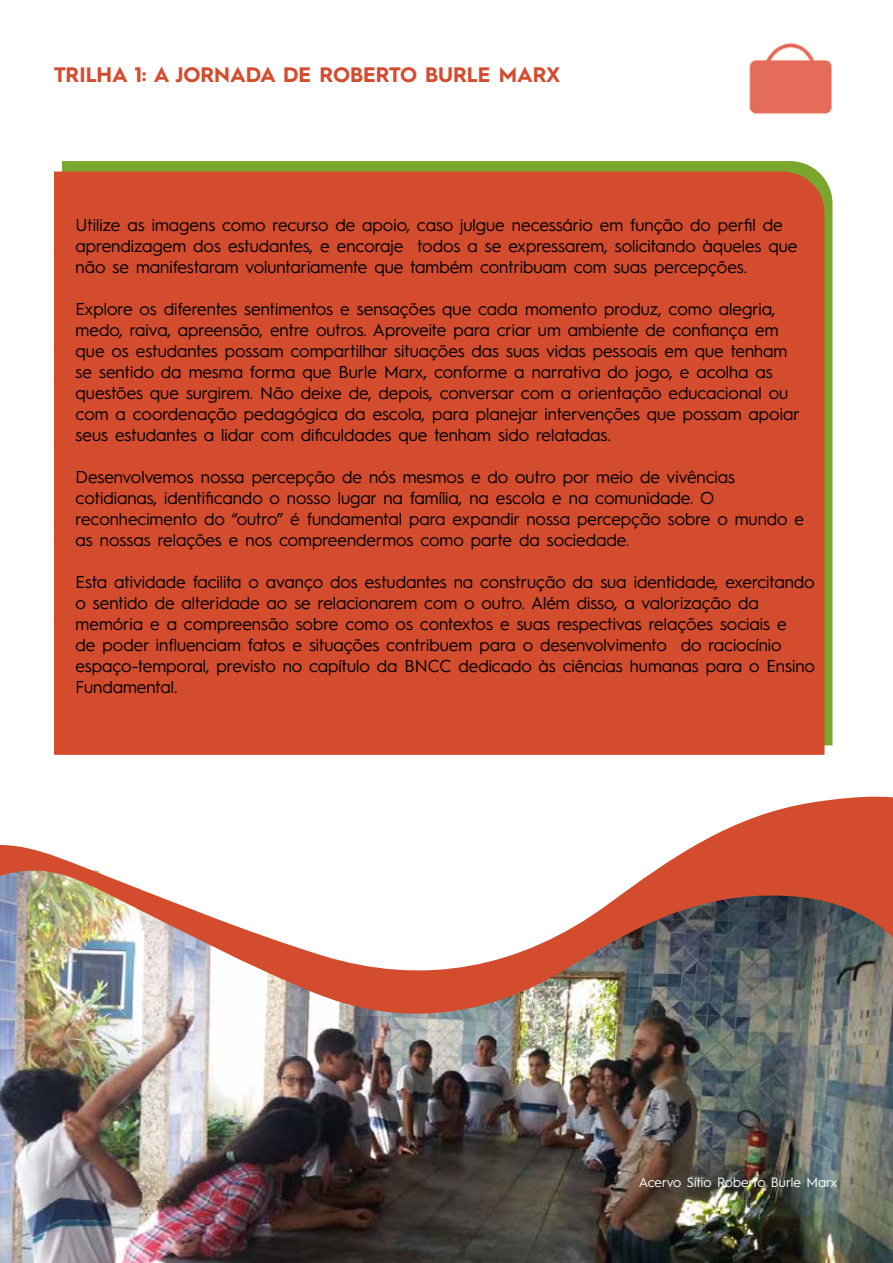
<style>
.page{position:relative;width:893px;height:1263px;background:#fff}
.page>*{position:absolute;margin:0;border:0;box-sizing:border-box;transform-origin:0 0}
.t1{font:700 21px "Hurme Geometric Sans 1";color:#d24c2d}
.t2{font:17.25px/21px "Hurme Geometric Sans 1";color:#000}
.t3{font:13.5px "Hurme Geometric Sans 1";color:#fff}
</style>
<div class="page">
<img style="left:0;top:796px;width:893px;height:467px">
<svg style="left:62px;top:161px;width:770px;height:584px;background:#82a432"></svg>
<div style="left:54px;top:172px;width:770px;height:583px;background:#d24c2d"></div>
<img style="left:749px;top:42px;width:83px;height:73px">
<p class="t1" style="left:54px;top:60px;width:508px">TRILHA 1: A JORNADA DE ROBERTO BURLE MARX</p>
<p class="t2" style="left:76px;top:214px;width:723px">Utilize as imagens como recurso de apoio, caso julgue necessário em função do perfil de aprendizagem dos estudantes, e encoraje todos a se expressarem, solicitando àqueles que não se manifestaram voluntariamente que também contribuam com suas percepções.</p>
<p class="t2" style="left:76px;top:298px;width:725px">Explore os diferentes sentimentos e sensações que cada momento produz, como alegria, medo, raiva, apreensão, entre outros. Aproveite para criar um ambiente de confiança em que os estudantes possam compartilhar situações das suas vidas pessoais em que tenham se sentido da mesma forma que Burle Marx, conforme a narrativa do jogo, e acolha as questões que surgirem. Não deixe de, depois, conversar com a orientação educacional ou com a coordenação pedagógica da escola, para planejar intervenções que possam apoiar seus estudantes a lidar com dificuldades que tenham sido relatadas.</p>
<p class="t2" style="left:76px;top:465px;width:730px">Desenvolvemos nossa percepção de nós mesmos e do outro por meio de vivências cotidianas, identificando o nosso lugar na família, na escola e na comunidade. O reconhecimento do “outro” é fundamental para expandir nossa percepção sobre o mundo e as nossas relações e nos compreendermos como parte da sociedade.</p>
<p class="t2" style="left:76px;top:570px;width:741px">Esta atividade facilita o avanço dos estudantes na construção da sua identidade, exercitando o sentido de alteridade ao se relacionarem com o outro. Além disso, a valorização da memória e a compreensão sobre como os contextos e suas respectivas relações sociais e<br>de poder influenciam fatos e situações contribuem para o desenvolvimento do raciocínio espaço-temporal, previsto no capítulo da BNCC dedicado às ciências humanas para o Ensino Fundamental.</p>
<p class="t3" style="left:639px;top:1173px;width:200px">Acervo Sítio Roberto Burle Marx</p>
</div>
